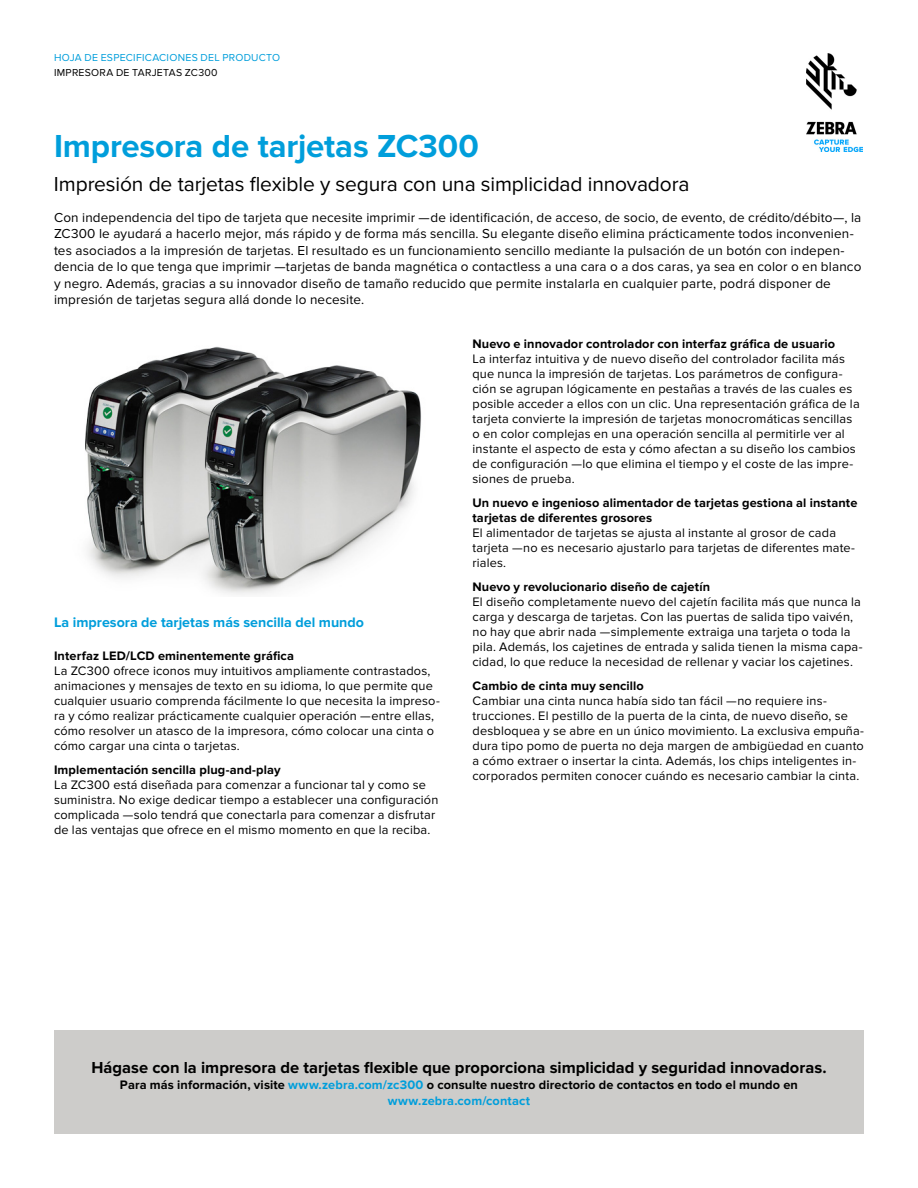
<style>
.page{position:relative;width:918px;height:1188px;background:#fff}
.page>*{position:absolute;margin:0;border:0;box-sizing:border-box;transform-origin:0 0}
.t1{font:700 33px "Proxima Nova";letter-spacing:-.005em;color:#009edb}
.t2{font:21px "Proxima Nova";letter-spacing:-.005em;color:#000}
.t3{font:700 16.5px "Proxima Nova";color:#000}
.t4{font:700 14.25px "Proxima Nova";color:#009edb}
.t5{font:13.5px/16.5px "Proxima Nova";letter-spacing:.01em;color:#000}
.t6{font:12.75px/15px "Proxima Nova";letter-spacing:.015em;color:#000}
.t7{font:700 12.75px/15px "Proxima Nova";letter-spacing:.01em;color:#000}
.t8{font:10.5px "Proxima Nova";letter-spacing:.025em;color:#009edb}
.t9{font:10.5px "Proxima Nova";letter-spacing:.03em;color:#000}
.s1{color:#009edb}
</style>
<div class="page">
<img style="left:806px;top:54px;width:56px;height:97px">
<div style="left:54px;top:1031px;width:810px;height:103px;background:#cdccca"></div>
<img style="left:85px;top:346px;width:336px;height:249px">
<p class="t8" style="left:54px;top:52px;width:228px">HOJA DE ESPECIFICACIONES DEL PRODUCTO</p>
<p class="t9" style="left:54px;top:66px;width:165px">IMPRESORA DE TARJETAS ZC300</p>
<h1 class="t1" style="left:54px;top:127px;width:426px">Impresora de tarjetas ZC300</h1>
<h2 class="t2" style="left:54px;top:172px;width:637px">Impresión de tarjetas flexible y segura con una simplicidad innovadora</h2>
<p class="t5" style="left:54px;top:209px;width:809px">Con independencia del tipo de tarjeta que necesite imprimir —de identificación, de acceso, de socio, de evento, de crédito/débito—, la ZC300 le ayudará a hacerlo mejor, más rápido y de forma más sencilla. Su elegante diseño elimina prácticamente todos inconvenien&shy;tes asociados a la impresión de tarjetas. El resultado es un funcionamiento sencillo mediante la pulsación de un botón con indepen&shy;dencia de lo que tenga que imprimir —tarjetas de banda magnética o contactless a una cara o a dos caras, ya sea en color o en blanco y negro. Además, gracias a su innovador diseño de tamaño reducido que permite instalarla en cualquier parte, podrá disponer de impresión de tarjetas segura allá donde lo necesite.</p>
<p class="t4" style="left:54px;top:614px;width:312px">La impresora de tarjetas más sencilla del mundo</p>
<p class="t7" style="left:54px;top:649px;width:242px">Interfaz LED/LCD eminentemente gráfica</p>
<p class="t6" style="left:54px;top:664px;width:387px">La ZC300 ofrece iconos muy intuitivos ampliamente contrastados, animaciones y mensajes de texto en su idioma, lo que permite que cualquier usuario comprenda fácilmente lo que necesita la impreso&shy;ra y cómo realizar prácticamente cualquier operación —entre ellas, cómo resolver un atasco de la impresora, cómo colocar una cinta o cómo cargar una cinta o tarjetas.</p>
<p class="t7" style="left:54px;top:763px;width:228px">Implementación sencilla plug-and-play</p>
<p class="t6" style="left:54px;top:778px;width:386px">La ZC300 está diseñada para comenzar a funcionar tal y como se suministra. No exige dedicar tiempo a establecer una configuración complicada —solo tendrá que conectarla para comenzar a disfrutar de las ventajas que ofrece en el mismo momento en que la reciba.</p>
<p class="t7" style="left:472px;top:336px;width:364px">Nuevo e innovador controlador con interfaz gráfica de usuario</p>
<p class="t6" style="left:472px;top:351px;width:389px">La interfaz intuitiva y de nuevo diseño del controlador facilita más que nunca la impresión de tarjetas. Los parámetros de configura&shy;ción se agrupan lógicamente en pestañas a través de las cuales es posible acceder a ellos con un clic. Una representación gráfica de la tarjeta convierte la impresión de tarjetas monocromáticas sencillas o en color complejas en una operación sencilla al permitirle ver al instante el aspecto de esta y cómo afectan a su diseño los cambios de configuración —lo que elimina el tiempo y el coste de las impre&shy;siones de prueba.</p>
<p class="t7" style="left:472px;top:495px;width:386px">Un nuevo e ingenioso alimentador de tarjetas gestiona al instante tarjetas de diferentes grosores</p>
<p class="t6" style="left:472px;top:525px;width:384px">El alimentador de tarjetas se ajusta al instante al grosor de cada tarjeta —no es necesario ajustarlo para tarjetas de diferentes mate&shy;riales.</p>
<p class="t7" style="left:472px;top:579px;width:239px">Nuevo y revolucionario diseño de cajetín</p>
<p class="t6" style="left:472px;top:594px;width:391px">El diseño completamente nuevo del cajetín facilita más que nunca la carga y descarga de tarjetas. Con las puertas de salida tipo vaivén, no hay que abrir nada —simplemente extraiga una tarjeta o toda la pila. Además, los cajetines de entrada y salida tienen la misma capa&shy;cidad, lo que reduce la necesidad de rellenar y vaciar los cajetines.</p>
<p class="t7" style="left:472px;top:678px;width:173px">Cambio de cinta muy sencillo</p>
<p class="t6" style="left:472px;top:693px;width:393px">Cambiar una cinta nunca había sido tan fácil —no requiere ins&shy;trucciones. El pestillo de la puerta de la cinta, de nuevo diseño, se desbloquea y se abre en un único movimiento. La exclusiva empuña&shy;dura tipo pomo de puerta no deja margen de ambigüedad en cuanto a cómo extraer o insertar la cinta. Además, los chips inteligentes in&shy;corporados permiten conocer cuándo es necesario cambiar la cinta.</p>
<p class="t3" style="left:91px;top:1058px;width:737px">Hágase con la impresora de tarjetas flexible que proporciona simplicidad y seguridad innovadoras.</p>
<p class="t7" style="left:120px;top:1077px;width:680px;line-height:15.8px;text-align:center">Para más información, visite <span class="s1">www.zebra.com/zc300</span> o consulte nuestro directorio de contactos en todo el mundo en <span class="s1">www.zebra.com/contact</span></p>
</div>
